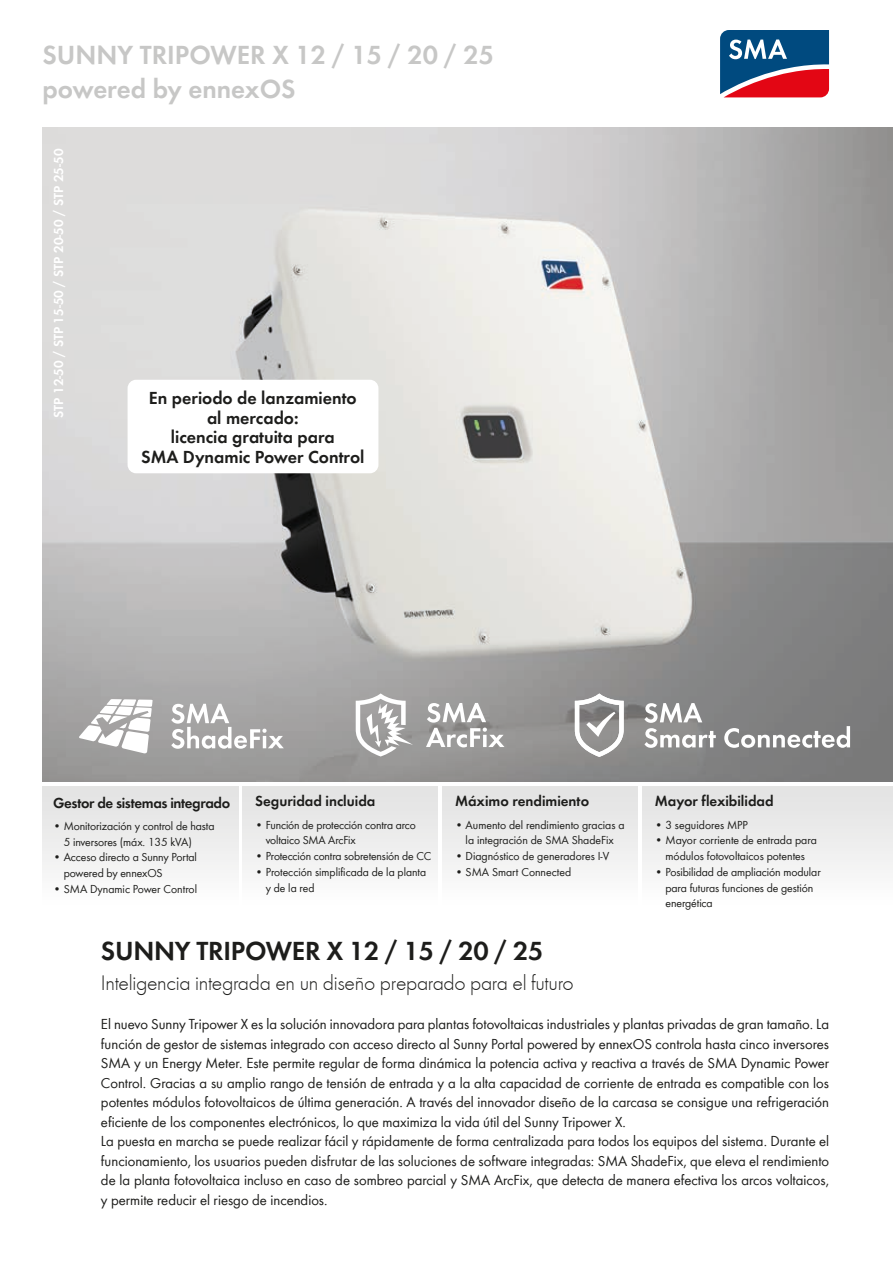
<style>
.page{position:relative;width:893px;height:1263px;background:#fff}
.page>*{position:absolute;margin:0;border:0;box-sizing:border-box;transform-origin:0 0}
.t1{font:600 27px/34.5px "SMA Futura Global";color:#c7c7c6}
.t2{font:600 27px "SMA Futura Global";letter-spacing:-.01em;color:#1d1d1b}
.t3{font:300 21.75px "SMA Futura Global";letter-spacing:-.015em;color:#1d1d1b}
.t4{font:600 18px/19.5px "SMA Futura Global";color:#1d1d1b;text-align:center}
.t5{font:15px/19.5px "SMA Futura Global";color:#1d1d1b}
.t6{font:600 15px "SMA Futura Global";color:#1d1d1b}
.t7{font:600 15px "SMA Futura Global";letter-spacing:-.025em;color:#1d1d1b}
.t8{font:600 13.5px "SMA Futura Global";color:#fff}
.t9{font:12px/15.8px "SMA Futura Global";letter-spacing:-.005em;color:#1d1d1b}
</style>
<div class="page">
<img style="left:43px;top:128px;width:850px;height:653px">
<svg style="left:720px;top:30px;width:110px;height:68px"></svg>
<div style="left:43px;top:787px;width:195px;height:119px;background:linear-gradient(to bottom,#e1e1e1,#fdfdfd)"></div>
<div style="left:242px;top:787px;width:196px;height:119px;background:linear-gradient(to bottom,#e1e1e1,#fdfdfd)"></div>
<div style="left:442px;top:787px;width:196px;height:119px;background:linear-gradient(to bottom,#e1e1e1,#fdfdfd)"></div>
<div style="left:642px;top:787px;width:251px;height:119px;background:linear-gradient(to bottom,#e1e1e1,#fdfdfd)"></div>
<svg style="left:79px;top:699px;width:74px;height:55px"></svg>
<svg style="left:171px;top:704px;width:113px;height:45px"></svg>
<svg style="left:575px;top:693px;width:49px;height:64px"></svg>
<svg style="left:644px;top:703px;width:72px;height:45px"></svg>
<svg style="left:724px;top:726px;width:126px;height:22px"></svg>
<svg style="left:426px;top:703px;width:78px;height:44px"></svg>
<svg style="left:356px;top:693px;width:57px;height:63px"></svg>
<div style="left:128px;top:380px;width:250px;height:93px;background:#fff;border-radius:9px"></div>
<h1 class="t1" style="left:43px;top:37px;width:453px">SUNNY TRIPOWER X 12 / 15 / 20 / 25 powered by ennexOS</h1>
<p class="t8" style="left:51px;top:418px;width:271px;rotate:-90deg">STP 12-50 / STP 15-50 / STP 20-50 / STP 25-50</p>
<p class="t4" style="left:141px;top:388px;width:225px">En periodo de lanzamiento al mercado:<br>licencia gratuita para<br>SMA Dynamic Power Control</p>
<p class="t7" style="left:53px;top:794px;width:179px">Gestor de sistemas integrado</p>
<p class="t9" style="left:64px;top:818px;width:152px;text-indent:-11px">• Monitorización y control de hasta<br>5 inversores (máx. 135 kVA)</p>
<p class="t9" style="left:64px;top:849px;width:135px;text-indent:-11px">• Acceso directo a Sunny Portal powered by ennexOS</p>
<p class="t9" style="left:53px;top:881px;width:145px">• SMA Dynamic Power Control</p>
<p class="t6" style="left:255px;top:792px;width:122px">Seguridad incluida</p>
<p class="t9" style="left:266px;top:816px;width:151px;text-indent:-11px">• Función de protección contra arco voltaico SMA ArcFix</p>
<p class="t9" style="left:255px;top:848px;width:178px">• Protección contra sobretensión de CC</p>
<p class="t9" style="left:266px;top:864px;width:162px;text-indent:-11px">• Protección simplificada de la planta y de la red</p>
<p class="t6" style="left:455px;top:792px;width:136px">Máximo rendimiento</p>
<p class="t9" style="left:455px;top:816px;width:171px;text-align:center">• Aumento del rendimiento gracias a la integración de SMA ShadeFix</p>
<p class="t9" style="left:455px;top:848px;width:156px">• Diagnóstico de generadores I-V</p>
<p class="t9" style="left:455px;top:864px;width:118px">• SMA Smart Connected</p>
<p class="t6" style="left:655px;top:792px;width:120px">Mayor flexibilidad</p>
<p class="t9" style="left:655px;top:816px;width:95px">• 3 seguidores MPP</p>
<p class="t9" style="left:655px;top:832px;width:163px;text-align:center">• Mayor corriente de entrada para módulos fotovoltaicos potentes</p>
<p class="t9" style="left:665px;top:864px;width:157px;text-indent:-11px">• Posibilidad de ampliación modular para futuras funciones de gestión energética</p>
<h1 class="t2" style="left:101px;top:935px;width:444px">SUNNY TRIPOWER X 12 / 15 / 20 / 25</h1>
<h2 class="t3" style="left:101px;top:970px;width:474px">Inteligencia integrada en un diseño preparado para el futuro</h2>
<p class="t5" style="left:101px;top:1014px;width:730px">El nuevo Sunny Tripower X es la solución innovadora para plantas fotovoltaicas industriales y plantas privadas de gran tamaño. La función de gestor de sistemas integrado con acceso directo al Sunny Portal powered by ennexOS controla hasta cinco inversores SMA y un Energy Meter. Este permite regular de forma dinámica la potencia activa y reactiva a través de SMA Dynamic Power Control. Gracias a su amplio rango de tensión de entrada y a la alta capacidad de corriente de entrada es compatible con los potentes módulos fotovoltaicos de última generación. A través del innovador diseño de la carcasa se consigue una refrigeración eficiente de los componentes electrónicos, lo que maximiza la vida útil del Sunny Tripower X.<br>La puesta en marcha se puede realizar fácil y rápidamente de forma centralizada para todos los equipos del sistema. Durante el funcionamiento, los usuarios pueden disfrutar de las soluciones de software integradas: SMA ShadeFix, que eleva el rendimiento de la planta fotovoltaica incluso en caso de sombreo parcial y SMA ArcFix, que detecta de manera efectiva los arcos voltaicos, y permite reducir el riesgo de incendios.</p>
</div>
